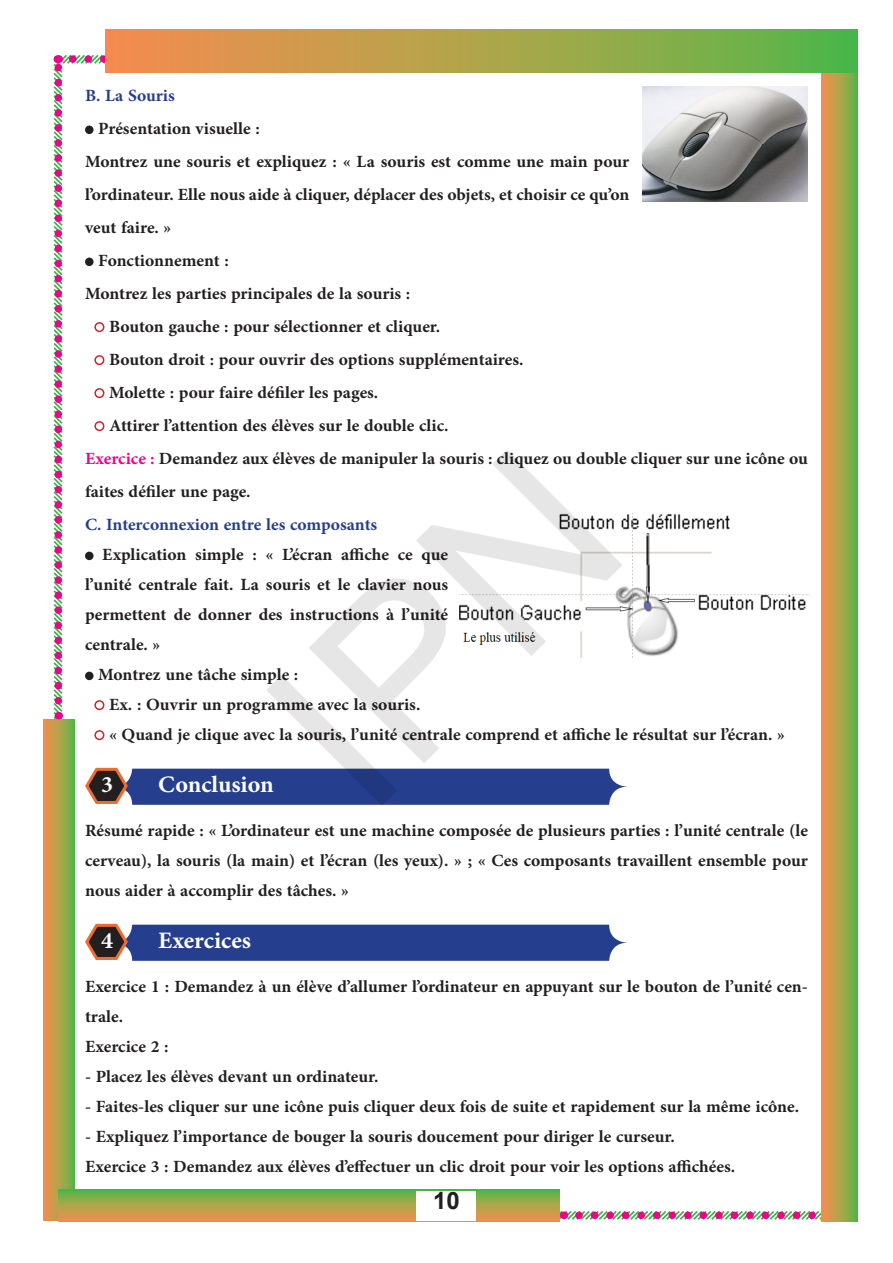
<style>
.page{position:relative;width:893px;height:1263px;background:#fff}
.page>*{position:absolute;margin:0;border:0;box-sizing:border-box;transform-origin:0 0}
.t1{font:700 33px "Adobe Arabic";color:#fff}
.t2{font:700 24px/30px "Adobe Arabic";color:#231f20}
.t3{font:700 24px "Adobe Arabic";color:#253f8e}
.t4{font:700 24px "Arial";color:#231f20}
.s1{color:#ed028c}
</style>
<div class="page">
<div style="left:43px;top:719px;width:32px;height:501px;background:linear-gradient(to right,#fd8e4e,#61b648)"></div>
<div style="left:59px;top:1189px;width:501px;height:32px;background:linear-gradient(to bottom,#55b947,#f1914e)"></div>
<div style="left:417px;top:1191px;width:59px;height:30px;background:#fff"></div>
<svg style="left:579px;top:1211px;width:238px;height:8px"></svg>
<svg style="left:73px;top:55px;width:33px;height:8px"></svg>
<svg style="left:55px;top:55px;width:7px;height:646px;background:#bd7e98"></svg>
<div style="left:821px;top:29px;width:36px;height:1192px;background:linear-gradient(to right,#fe8d4f,#62b648)"></div>
<div style="left:106px;top:29px;width:751px;height:44px;background:linear-gradient(to right,#fc8e4e,#57b948)"></div>
<div style="left:85px;top:126px;width:9px;height:8px;background:#231f20;border-radius:50%"></div>
<div style="left:85px;top:258px;width:9px;height:8px;background:#231f20;border-radius:50%"></div>
<div style="left:94px;top:322px;width:10px;height:10px;border:2px solid #d1232a;border-radius:50%"></div>
<div style="left:94px;top:355px;width:10px;height:10px;border:2px solid #d1232a;border-radius:50%"></div>
<div style="left:94px;top:388px;width:10px;height:10px;border:2px solid #d1232a;border-radius:50%"></div>
<div style="left:94px;top:421px;width:10px;height:10px;border:2px solid #d1232a;border-radius:50%"></div>
<div style="left:85px;top:552px;width:9px;height:8px;background:#231f20;border-radius:50%"></div>
<div style="left:85px;top:672px;width:9px;height:8px;background:#231f20;border-radius:50%"></div>
<div style="left:94px;top:700px;width:10px;height:10px;border:2px solid #d1232a;border-radius:50%"></div>
<div style="left:94px;top:730px;width:10px;height:10px;border:2px solid #d1232a;border-radius:50%"></div>
<div style="left:114px;top:769px;width:513px;height:36px;background:#253f8e;border-radius:18px"></div>
<svg style="left:85px;top:767px;width:45px;height:38px"></svg>
<div style="left:114px;top:925px;width:513px;height:36px;background:#253f8e;border-radius:18px"></div>
<svg style="left:85px;top:923px;width:45px;height:38px"></svg>
<img style="left:622px;top:513px;width:188px;height:144px">
<img style="left:642px;top:86px;width:166px;height:115px">
<svg style="left:266px;top:513px;width:356px;height:292px"></svg>
<p class="t3" style="left:85px;top:79px;width:91px">B. La Souris</p>
<p class="t2" style="left:98px;top:111px;width:163px">Présentation visuelle :</p>
<p class="t2" style="left:85px;top:144px;width:546px">Montrez une souris et expliquez : « La souris est comme une main pour</p>
<p class="t2" style="left:85px;top:177px;width:546px">l’ordinateur. Elle nous aide à cliquer, déplacer des objets, et choisir ce qu’on</p>
<p class="t2" style="left:85px;top:210px;width:88px">veut faire. »</p>
<p class="t2" style="left:98px;top:243px;width:132px">Fonctionnement :</p>
<p class="t2" style="left:85px;top:276px;width:327px">Montrez les parties principales de la souris :</p>
<p class="t2" style="left:109px;top:309px;width:333px">Bouton gauche : pour sélectionner et cliquer.</p>
<p class="t2" style="left:109px;top:342px;width:416px">Bouton droit : pour ouvrir des options supplémentaires.</p>
<p class="t2" style="left:109px;top:375px;width:271px">Molette : pour faire défiler les pages.</p>
<p class="t2" style="left:109px;top:408px;width:341px">Attirer l’attention des élèves sur le double clic.</p>
<p class="t2" style="left:85px;top:441px;width:724px"><span class="s1">Exercice :</span> Demandez aux élèves de manipuler la souris : cliquez ou double cliquer sur une icône ou</p>
<p class="t2" style="left:85px;top:474px;width:167px">faites défiler une page.</p>
<p class="t3" style="left:85px;top:508px;width:294px">C. Interconnexion entre les composants</p>
<p class="t2" style="left:102px;top:537px;width:347px">Explication simple : « L’écran affiche ce que</p>
<p class="t2" style="left:85px;top:567px;width:365px">l’unité centrale fait. La souris et le clavier nous</p>
<p class="t2" style="left:85px;top:597px;width:365px">permettent de donner des instructions à l’unité</p>
<p class="t2" style="left:85px;top:627px;width:77px">centrale. »</p>
<p class="t2" style="left:98px;top:657px;width:202px">Montrez une tâche simple :</p>
<p class="t2" style="left:109px;top:687px;width:313px">Ex. : Ouvrir un programme avec la souris.</p>
<p class="t2" style="left:109px;top:717px;width:677px">« Quand je clique avec la souris, l’unité centrale comprend et affiche le résultat sur l’écran. »</p>
<h1 class="t1" style="left:101px;top:761px;width:14px">3</h1>
<h1 class="t1" style="left:158px;top:761px;width:117px">Conclusion</h1>
<p class="t2" style="left:85px;top:813px;width:724px;text-align:justify">Résumé rapide : « L’ordinateur est une machine composée de plusieurs parties : l’unité centrale (le cerveau), la souris (la main) et l’écran (les yeux). » ; « Ces composants travaillent ensemble pour nous aider à accomplir des tâches. »</p>
<h1 class="t1" style="left:101px;top:917px;width:14px">4</h1>
<h1 class="t1" style="left:158px;top:917px;width:94px">Exercices</h1>
<p class="t2" style="left:85px;top:969px;width:724px">Exercice 1 : Demandez à un élève d’allumer l’ordinateur en appuyant sur le bouton de l’unité cen&shy;trale.<br>Exercice 2 :</p>
<p class="t2" style="left:85px;top:1059px;width:295px">- Placez les élèves devant un ordinateur.</p>
<p class="t2" style="left:85px;top:1089px;width:715px">- Faites-les cliquer sur une icône puis cliquer deux fois de suite et rapidement sur la même icône.</p>
<p class="t2" style="left:85px;top:1119px;width:652px">- Expliquez l’importance de bouger la souris doucement pour diriger le curseur.<br>Exercice 3 : Demandez aux élèves d’effectuer un clic droit pour voir les options affichées.</p>
<p class="t4" style="left:433px;top:1183px;width:28px">10</p>
</div>
